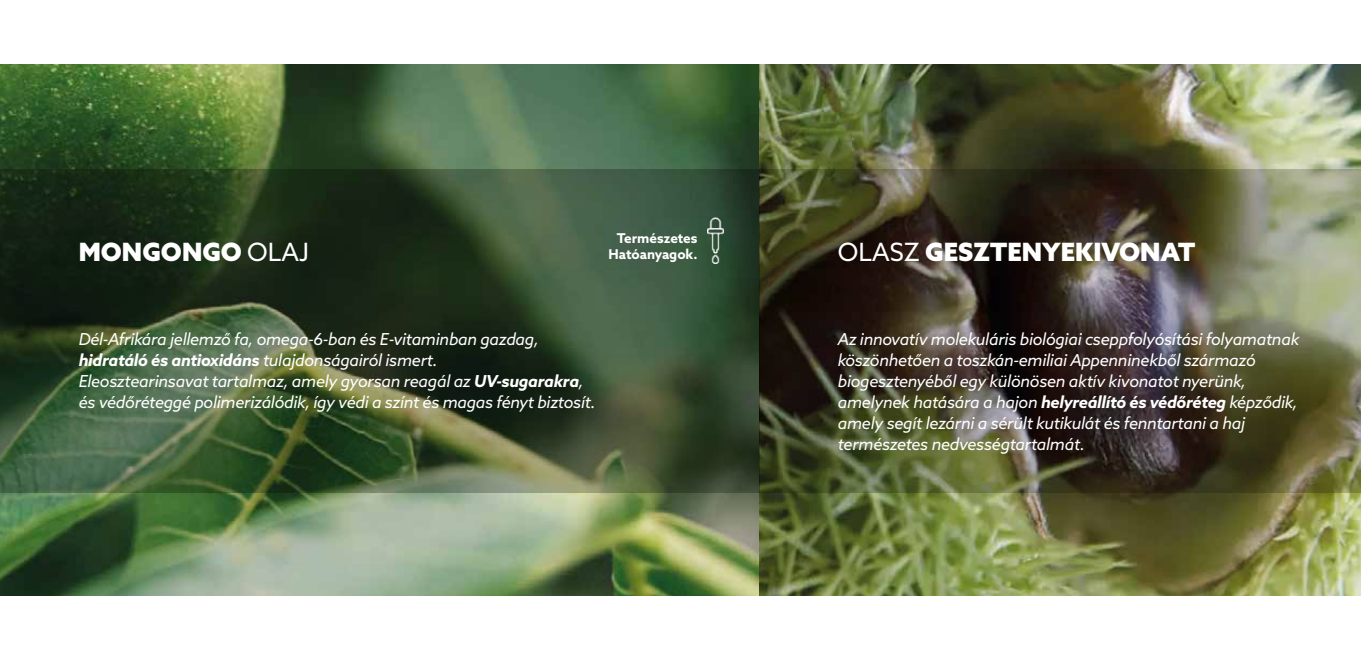
<style>
.page{position:relative;width:1361px;height:660px;background:#fff}
.page>*{position:absolute;margin:0;border:0;box-sizing:border-box;transform-origin:0 0}
.t1{font:900 25.2px "Azo Sans";color:#fff}
.t2{font:italic 16.5px/21px "Azo Sans";letter-spacing:-.02em;color:#fff}
.t3{font:700 13.5px/16.2px "Azo Sans";color:#fff;text-align:right}
.s1{font-weight:400}
.s2{font-weight:700}
</style>
<div class="page">
<img style="left:0;top:65px;width:1361px;height:529px">
<img style="left:759px;top:169px;width:602px;height:323px">
<svg style="left:0;top:169px;width:759px;height:323px;background:#34472e"></svg>
<img style="left:708px;top:217px;width:16px;height:46px">
<h1 class="t1" style="left:79px;top:234px;width:232px">MONGONGO <span class="s1">OLAJ</span></h1>
<p class="t3" style="left:608px;top:229px;width:90px">Természetes<br>Hatóanyagok.</p>
<p class="t2" style="left:79px;top:328px;width:518px">Dél-Afrikára jellemző fa, omega-6-ban és E-vitaminban gazdag, <span class="s2">hidratáló és antioxidáns</span> tulajdonságairól ismert.<br>Eleosztearinsavat tartalmaz, amely gyorsan reagál az <span class="s2">UV-sugarakra</span>, és védőréteggé polimerizálódik, így védi a színt és magas fényt biztosít.</p>
<h1 class="t1" style="left:838px;top:234px;width:359px"><span class="s1">OLASZ</span> GESZTENYEKIVONAT</h1>
<p class="t2" style="left:838px;top:328px;width:463px">Az innovatív molekuláris biológiai cseppfolyósítási folyamatnak köszönhetően a toszkán-emiliai Appenninekből származó biogesztenyéből egy különösen aktív kivonatot nyerünk, amelynek hatására a hajon <span class="s2">helyreállító és védőréteg</span> képződik, amely segít lezárni a sérült kutikulát és fenntartani a haj természetes nedvességtartalmát.</p>
</div>
